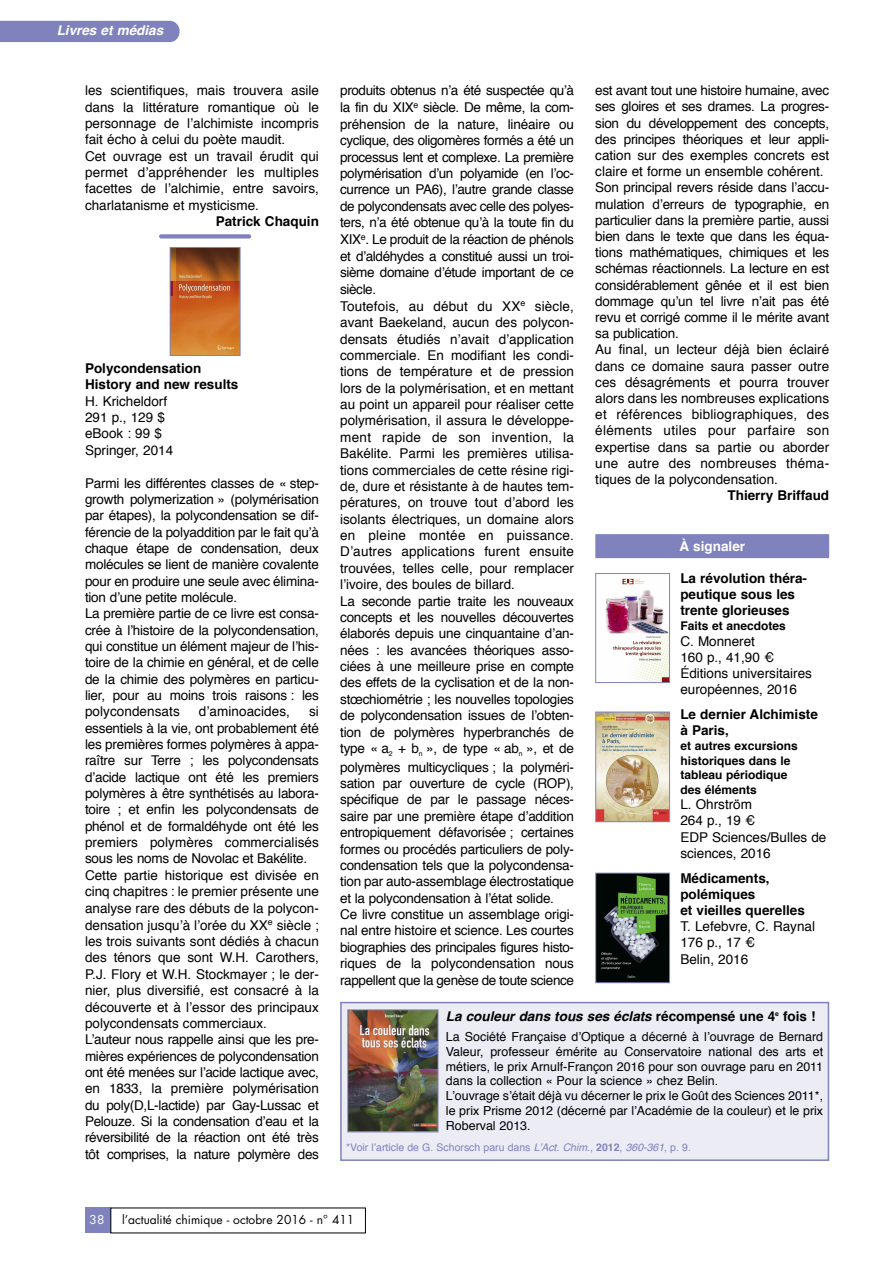
<style>
.page{position:relative;width:893px;height:1263px;background:#fff}
.page>*{position:absolute;margin:0;border:0;box-sizing:border-box;transform-origin:0 0}
.t1{font:13.5px/16.4px "Helvetica";letter-spacing:-.015em;color:#000}
.t2{font:700 13.5px/16.2px "Helvetica";color:#000}
.t3{font:italic 700 13.5px "Helvetica";color:#000}
.t4{font:italic 700 13.5px "Helvetica";color:#fff}
.t5{font:13.5px "Helvetica";letter-spacing:.005em;color:#000}
.t6{font:700 13.5px "Helvetica";color:#fff}
.t7{font:12.45px/15px "Helvetica";color:#000}
.t8{font:700 12px/14.4px "Helvetica";color:#000}
.t9{font:12px "Futura";color:#000}
.t10{font:12px "Futura";color:#fff}
.t11{font:10.5px "Helvetica";color:#7f82bd}
.s1{font-style:normal}
.s2{font-style:italic}
.s3{font-weight:700}
</style>
<div class="page">
<div style="left:0;top:21px;width:180px;height:21px;background:#7f82bd"></div>
<div style="left:85px;top:1208px;width:26px;height:25px;background:#7f82bd"></div>
<img style="left:172px;top:249px;width:66px;height:105px">
<div style="left:170px;top:247px;width:70px;height:109px;border:1px solid #7f82bd"></div>
<svg style="left:159px;top:234px;width:92px;height:4px"></svg>
<div style="left:595px;top:534px;width:234px;height:24px;background:#7f82bd"></div>
<div style="left:342px;top:1003px;width:486px;height:156px;background:#ececf5"></div>
<div style="left:340px;top:1002px;width:489px;height:159px;border:2px solid #7f82bd"></div>
<img style="left:349px;top:1011px;width:87px;height:119px">
<div style="left:347px;top:1009px;width:91px;height:123px;border:1px solid #7f82bd"></div>
<img style="left:597px;top:714px;width:71px;height:106px">
<div style="left:595px;top:712px;width:75px;height:110px;border:1px solid #7f82bd"></div>
<img style="left:605px;top:578px;width:63px;height:103px">
<div style="left:595px;top:573px;width:75px;height:110px;border:1px solid #7f82bd"></div>
<img style="left:597px;top:875px;width:71px;height:106px">
<div style="left:595px;top:873px;width:75px;height:110px;border:1px solid #7f82bd"></div>
<p class="t4" style="left:57px;top:25px;width:108px">Livres et médias</p>
<p class="t1" style="left:85px;top:83px;width:235px">les scientifiques, mais trouvera asile dans la littérature romantique où le personnage de l’alchimiste incompris fait écho à celui du poète maudit.<br>Cet ouvrage est un travail érudit qui permet d’appréhender les multiples facettes de l’alchimie, entre savoirs, charlatanisme et mysticisme.</p>
<p class="t2" style="left:216px;top:214px;width:105px">Patrick Chaquin</p>
<p class="t2" style="left:85px;top:361px;width:155px">Polycondensation<br>History and new results</p>
<p class="t1" style="left:85px;top:394px;width:90px">H. Kricheldorf<br>291 p., 129 $ eBook : 99 $<br>Springer, 2014</p>
<p class="t1" style="left:85px;top:476px;width:235px">Parmi les différentes classes de « step&shy;growth polymerization » (polymérisation par étapes), la polycondensation se dif&shy;férencie de la polyaddition par le fait qu’à chaque étape de condensation, deux molécules se lient de manière covalente pour en produire une seule avec élimina&shy;tion d’une petite molécule.<br>La première partie de ce livre est consa&shy;crée à l’histoire de la polycondensation, qui constitue un élément majeur de l’his&shy;toire de la chimie en général, et de celle de la chimie des polymères en particu&shy;lier, pour au moins trois raisons : les polycondensats</p>
<p class="t5" style="left:199px;top:706px;width:92px">d’aminoacides,</p>
<p class="t1" style="left:85px;top:704px;width:235px;text-indent:224px">si essentiels à la vie, ont probablement été les premières formes polymères à appa&shy;raître sur Terre ; les polycondensats d’acide lactique ont été les premiers polymères à être synthétisés au labora&shy;toire ; et enfin les polycondensats de phénol et de formaldéhyde ont été les premiers polymères commercialisés sous les noms de Novolac et Bakélite.<br>Cette partie historique est divisée en cinq chapitres : le premier présente une analyse rare des débuts de la polycon&shy;densation jusqu’à l’orée du XX<sup>e</sup> siècle ; les trois suivants sont dédiés à chacun des ténors que sont W.H. Carothers, P.J. Flory et W.H. Stockmayer ; le der&shy;nier, plus diversifié, est consacré à la découverte et à l’essor des principaux polycondensats commerciaux.<br>L’auteur nous rappelle ainsi que les pre&shy;mières expériences de polycondensation ont été menées sur l’acide lactique avec, en 1833, la première polymérisation du poly(D,L-lactide) par Gay-Lussac et Pelouze. Si la condensation d’eau et la réversibilité de la réaction ont été très tôt comprises, la nature polymère des</p>
<p class="t1" style="left:340px;top:83px;width:235px">produits obtenus n’a été suspectée qu’à la fin du XIX<sup>e</sup> siècle. De même, la com&shy;préhension de la nature, linéaire ou cyclique, des oligomères formés a été un processus lent et complexe. La première polymérisation d’un polyamide (en l’oc&shy;currence un PA6), l’autre grande classe de polycondensats avec celle des polyes&shy;ters, n’a été obtenue qu’à la toute fin du XIX<sup>e</sup>. Le produit de la réaction de phénols et d’aldéhydes a constitué aussi un troi&shy;sième domaine d’étude important de ce siècle.<br>Toutefois, au début du XX<sup>e</sup> siècle, avant Baekeland, aucun des polycon&shy;densats étudiés n’avait d’application commerciale. En modifiant les condi&shy;tions de température et de pression lors de la polymérisation, et en mettant au point un appareil pour réaliser cette polymérisation, il assura le développe&shy;ment rapide de son invention, la Bakélite. Parmi les premières utilisa&shy;tions commerciales de cette résine rigi&shy;de, dure et résistante à de hautes tem&shy;pératures, on trouve tout d’abord les isolants électriques, un domaine alors en pleine montée en puissance.<br>D’autres applications furent ensuite trouvées, telles celle, pour remplacer l’ivoire, des boules de billard.<br>La seconde partie traite les nouveaux concepts et les nouvelles découvertes élaborés depuis une cinquantaine d’an&shy;nées : les avancées théoriques asso&shy;ciées à une meilleure prise en compte des effets de la cyclisation et de la non&shy;stœchiométrie ; les nouvelles topologies de polycondensation issues de l’obten&shy;tion de polymères hyperbranchés de type « a<sub>2</sub> + b<sub>n</sub> », de type « ab<sub>n</sub> », et de</p>
<p class="t1" style="left:340px;top:760px;width:235px">polymères multicycliques ; la polyméri&shy;sation par ouverture de cycle (ROP), spécifique de par le passage néces&shy;saire par une première étape d’addition entropiquement défavorisée ; certaines formes ou procédés particuliers de poly&shy;condensation tels que la polycondensa&shy;tion par auto-assemblage électrostatique et la polycondensation à l’état solide.<br>Ce livre constitue un assemblage origi&shy;nal entre histoire et science. Les courtes biographies des principales figures histo&shy;riques de la polycondensation nous rappellent que la genèse de toute science</p>
<p class="t1" style="left:595px;top:83px;width:235px">est avant tout une histoire humaine, avec ses gloires et ses drames. La progres&shy;sion du développement des concepts, des principes théoriques et leur appli&shy;cation sur des exemples concrets est claire et forme un ensemble cohérent.<br>Son principal revers réside dans l’accu&shy;mulation d’erreurs de typographie, en particulier dans la première partie, aussi bien dans le texte que dans les équa&shy;tions mathématiques, chimiques et les schémas réactionnels. La lecture en est considérablement gênée et il est bien dommage qu’un tel livre n’ait pas été revu et corrigé comme il le mérite avant sa publication.<br>Au final, un lecteur déjà bien éclairé dans ce domaine saura passer outre ces désagréments et pourra trouver alors dans les nombreuses explications et références bibliographiques, des éléments utiles pour parfaire son expertise dans sa partie ou aborder une autre des nombreuses théma&shy;tiques de la polycondensation.</p>
<p class="t2" style="left:727px;top:488px;width:103px">Thierry Briffaud</p>
<p class="t6" style="left:679px;top:541px;width:67px">À signaler</p>
<p class="t2" style="left:680px;top:571px;width:128px">La révolution théra&shy;peutique sous les trente glorieuses</p>
<p class="t8" style="left:680px;top:620px;width:107px">Faits et anecdotes</p>
<p class="t1" style="left:680px;top:634px;width:133px">C. Monneret<br>160 p., 41,90 €<br>Éditions universitaires européennes, 2016</p>
<p class="t2" style="left:680px;top:707px;width:139px">Le dernier Alchimiste à Paris,</p>
<p class="t8" style="left:680px;top:740px;width:119px">et autres excursions historiques dans le tableau périodique des éléments</p>
<p class="t1" style="left:680px;top:797px;width:148px">L. Ohrström<br>264 p., 19 €<br>EDP Sciences/Bulles de sciences, 2016</p>
<p class="t2" style="left:680px;top:871px;width:126px">Médicaments, polémiques<br>et vieilles querelles</p>
<p class="t1" style="left:680px;top:919px;width:136px">T. Lefebvre, C. Raynal<br>176 p., 17 €<br>Belin, 2016</p>
<p class="t3" style="left:446px;top:1010px;width:371px">La couleur dans tous ses éclats <span class="s1">récompensé une 4</span><sup>e</sup> <span class="s1">fois !</span></p>
<p class="t7" style="left:446px;top:1030px;width:379px">La Société Française d’Optique a décerné à l’ouvrage de Bernard Valeur, professeur émérite au Conservatoire national des arts et métiers, le prix Arnulf-Françon 2016 pour son ouvrage paru en 2011 dans la collection « Pour la science » chez Belin.<br>L’ouvrage s’était déjà vu décerner le prix le Goût des Sciences 2011*, le prix Prisme 2012 (décerné par l’Académie de la couleur) et le prix Roberval 2013.</p>
<p class="t11" style="left:346px;top:1142px;width:346px">*Voir l’article de G. Schorsch paru dans <span class="s2">L’Act. Chim</span>., <span class="s3">2012</span>, <span class="s2">360-361</span>, p. 9.</p>
<p class="t10" style="left:90px;top:1214px;width:16px">38</p>
<p class="t9" style="left:122px;top:1214px;width:234px">l’actualité chimique - octobre 2016 - n° 411</p>
</div>
